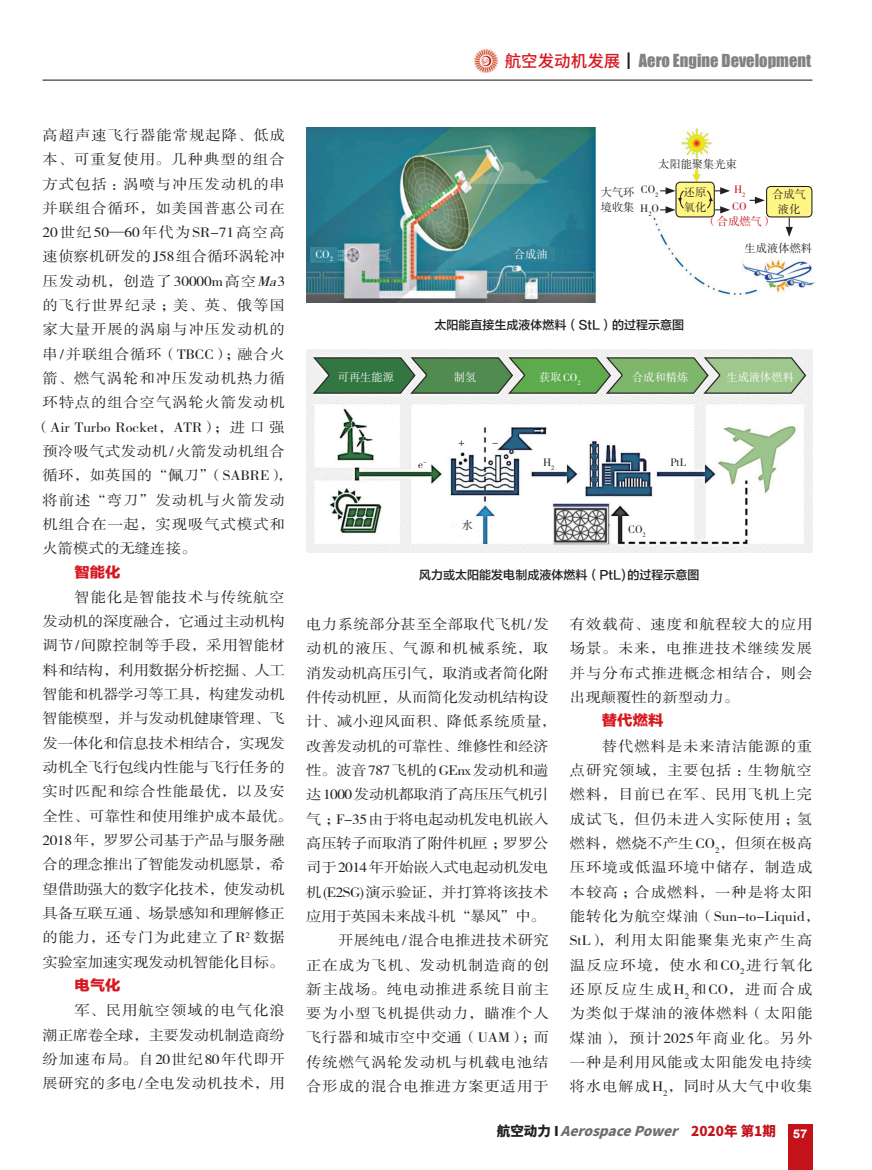
<style>
.page{position:relative;width:872px;height:1170px;background:#fff}
.page>*{position:absolute;margin:0;border:0;box-sizing:border-box;transform-origin:0 0}
.t1{font:16.5px "Impact";color:#808285}
.t2{font:14.25px/24.3px "FZSSJW GB1 0";letter-spacing:.06em;color:#231f20;scale:1.08 1}
.t3{font:14.25px/24.3px "FZSSJW GB1 0";letter-spacing:-.015em;color:#231f20;scale:1.08 1}
.t4{font:14.25px/24.3px "FZSSJW GB1 0";letter-spacing:.03em;color:#231f20;text-align:justify;scale:1.08 1}
.t5{font:14.25px "FZSSJW GB1 0";letter-spacing:.055em;color:#231f20;scale:1.08 1}
.t6{font:14.25px "FZSSJW GB1 0";letter-spacing:-.03em;color:#231f20;scale:1.08 1}
.t7{font:14.25px "FZSSJW GB1 0";letter-spacing:.065em;color:#231f20;scale:1.08 1}
.t8{font:14.25px "FZSSJW GB1 0";color:#231f20;scale:1.08 1}
.t9{font:14.25px "FZSSJW GB1 0";letter-spacing:.09em;color:#231f20;scale:1.08 1}
.t10{font:14.25px "FZSSJW GB1 0";letter-spacing:-.02em;color:#231f20;scale:1.08 1}
.t11{font:14.25px "FZSSJW GB1 0";letter-spacing:-.005em;color:#231f20;scale:1.08 1}
.t12{font:14.25px "FZSSJW GB1 0";letter-spacing:-.025em;color:#231f20;scale:1.08 1}
.t13{font:14.25px "FZSSJW GB1 0";letter-spacing:.01em;color:#231f20;scale:1.08 1}
.t14{font:14.25px "FZSSJW GB1 0";letter-spacing:.07em;color:#231f20;scale:1.08 1}
.t15{font:14.25px "FZLTTHJW GB1 0";color:#d7171f;scale:1.08 1}
.t16{font:italic 800 13.5px "Source Han Sans CN";color:#6c6d70}
.t17{font:12px "FZLTZHJW GB1 0";color:#231f20}
.t18{font:11.25px/15px "FZSSJW GB1 0";color:#231f20}
.t19{font:11.25px "FZSSJW GB1 0";color:#fff}
.t20{font:11.25px/15px "FZSSJW GB1 0";color:#c4121a;text-align:center}
.s1{font-family:"Source Han Sans CN";font-weight:500;color:#d7171f}
.s2{font-family:"Source Han Sans CN";font-weight:500;color:#231f20}
.s3{font-style:italic}
.s4{font-style:normal;color:#231f20}
.s5{font-style:normal;color:#c4121a}
</style>
<div class="page">
<div style="left:787px;top:1124px;width:25px;height:45px;background:#c4121a"></div>
<img style="left:473px;top:49px;width:25px;height:24px">
<hr style="left:43px;top:80px;width:769px;height:1px;background:#231f20">
<img style="left:306px;top:128px;width:509px;height:174px">
<div style="left:766px;top:186px;width:46px;height:31px;background:#fff685;border-radius:4px"></div>
<div style="left:766px;top:186px;width:46px;height:31px;border:1px solid #231f20;border-radius:4px"></div>
<div style="left:676px;top:182px;width:38px;height:35px;background:#fff685;border-radius:4px"></div>
<div style="left:675px;top:182px;width:40px;height:35px;border:1px solid #231f20;border-radius:4px"></div>
<svg style="left:749px;top:197px;width:16px;height:7px"></svg>
<svg style="left:785px;top:217px;width:8px;height:20px"></svg>
<svg style="left:660px;top:187px;width:24px;height:26px"></svg>
<svg style="left:707px;top:187px;width:23px;height:26px"></svg>
<img style="left:306px;top:349px;width:506px;height:203px">
<p class="t1" style="left:505px;top:48px;width:308px"><span class="s1">航空发动机发展</span><span class="s2">┃</span>Aero Engine Development</p>
<p class="t2" style="left:43px;top:124px;width:226px">高超声速飞行器能常规起降、低成</p>
<p class="t2" style="left:43px;top:148px;width:226px">本、可重复使用。几种典型的组合</p>
<p class="t2" style="left:43px;top:172px;width:226px">方式包括：涡喷与冲压发动机的串</p>
<p class="t2" style="left:43px;top:196px;width:226px">并联组合循环，如美国普惠公司在</p>
<p class="t9" style="left:43px;top:225px;width:226px">20世纪50—60年代为SR-71高空高</p>
<p class="t13" style="left:43px;top:249px;width:226px">速侦察机研发的 J58 组合循环涡轮冲</p>
<p class="t7" style="left:43px;top:273px;width:226px">压发动机，创造了30000m高空<span class="s3">Ma</span>3</p>
<p class="t14" style="left:43px;top:298px;width:226px">的飞行世界纪录；美、英、俄等国</p>
<p class="t5" style="left:43px;top:322px;width:226px">家大量开展的涡扇与冲压发动机的</p>
<p class="t4" style="left:43px;top:342px;width:226px">串/并联组合循环（TBCC）；融合火</p>
<p class="t2" style="left:43px;top:367px;width:226px">箭、燃气涡轮和冲压发动机热力循</p>
<p class="t5" style="left:43px;top:395px;width:226px">环特点的组合空气涡轮火箭发动机</p>
<p class="t8" style="left:35px;top:419px;width:233px">（Air Turbo Rocket，ATR）；进口强</p>
<p class="t4" style="left:43px;top:439px;width:226px">预冷吸气式发动机/火箭发动机组合</p>
<p class="t4" style="left:43px;top:464px;width:233px">循环，如英国的“佩刀”（SABRE），</p>
<p class="t2" style="left:43px;top:488px;width:226px">将前述“弯刀”发动机与火箭发动</p>
<p class="t2" style="left:43px;top:512px;width:226px">机组合在一起，实现吸气式模式和</p>
<p class="t8" style="left:43px;top:541px;width:144px">火箭模式的无缝连接。</p>
<p class="t15" style="left:74px;top:564px;width:44px">智能化</p>
<p class="t3" style="left:43px;top:585px;width:233px;text-indent:32px">智能化是智能技术与传统航空发动机的深度融合，它通过主动机构调节/间隙控制等手段，采用智能材料和结构，利用数据分析挖掘、人工智能和机器学习等工具，构建发动机智能模型，并与发动机健康管理、飞发一体化和信息技术相结合，实现发动机全飞行包线内性能与飞行任务的实时匹配和综合性能最优，以及安全性、可靠性和使用维护成本最优。<br>2018年，罗罗公司基于产品与服务融合的理念推出了智能发动机愿景，希望借助强大的数字化技术，使发动机具备互联互通、场景感知和理解修正的能力，还专门为此建立了R<sup>2</sup> 数据实验室加速实现发动机智能化目标。</p>
<p class="t15" style="left:74px;top:977px;width:44px">电气化</p>
<p class="t4" style="left:43px;top:998px;width:226px;text-indent:32px">军、民用航空领域的电气化浪潮正席卷全球，主要发动机制造商纷纷加速布局。自20世纪80年代即开展研究的多电/全电发动机技术，用</p>
<p class="t18" style="left:658px;top:157px;width:80px">太阳能聚集光束</p>
<p class="t19" style="left:315px;top:248px;width:19px">CO<sub>2</sub></p>
<p class="t19" style="left:514px;top:248px;width:35px">合成油</p>
<p class="t18" style="left:641px;top:182px;width:19px">CO<sub>2</sub></p>
<p class="t20" style="left:734px;top:182px;width:13px">H<sub>2</sub></p>
<p class="t18" style="left:601px;top:185px;width:35px">大气环境收集</p>
<p class="t18" style="left:684px;top:185px;width:24px">还原氧化</p>
<p class="t18" style="left:772px;top:187px;width:35px;text-align:center">合成气液化</p>
<p class="t20" style="left:705px;top:199px;width:69px">CO<br>（合成燃气）</p>
<p class="t18" style="left:640px;top:202px;width:20px">H<sub>2</sub>O</p>
<p class="t18" style="left:744px;top:241px;width:69px">生成液体燃料</p>
<p class="t17" style="left:434px;top:318px;width:251px">太阳能直接生成液体燃料（StL）的过程示意图</p>
<p class="t19" style="left:338px;top:371px;width:58px">可再生能源</p>
<p class="t19" style="left:454px;top:371px;width:24px">制氢</p>
<p class="t19" style="left:539px;top:371px;width:43px">获取 CO<sub>2</sub></p>
<p class="t19" style="left:632px;top:371px;width:58px">合成和精炼</p>
<p class="t19" style="left:726px;top:371px;width:69px">生成液体燃料</p>
<p class="t18" style="left:458px;top:435px;width:8px">+</p>
<p class="t18" style="left:492px;top:435px;width:8px">-</p>
<p class="t18" style="left:543px;top:455px;width:13px">H<sub>2</sub></p>
<p class="t18" style="left:418px;top:457px;width:10px">e<sup>-</sup></p>
<p class="t18" style="left:670px;top:455px;width:17px">PtL</p>
<p class="t18" style="left:462px;top:518px;width:13px">水</p>
<p class="t18" style="left:628px;top:522px;width:19px">CO<sub>2</sub></p>
<p class="t17" style="left:419px;top:568px;width:282px">风力或太阳能发电制成液体燃料（PtL)的过程示意图</p>
<p class="t4" style="left:306px;top:613px;width:226px">电力系统部分甚至全部取代飞机/发</p>
<p class="t7" style="left:306px;top:641px;width:226px">动机的液压、气源和机械系统，取</p>
<p class="t3" style="left:306px;top:661px;width:226px">消发动机高压引气，取消或者简化附</p>
<p class="t3" style="left:306px;top:685px;width:226px">件传动机匣，从而简化发动机结构设</p>
<p class="t4" style="left:306px;top:710px;width:233px">计、减小迎风面积、降低系统质量，</p>
<p class="t3" style="left:306px;top:734px;width:226px">改善发动机的可靠性、维修性和经济</p>
<p class="t10" style="left:306px;top:762px;width:226px">性。波音787飞机的GEnx发动机和遄</p>
<p class="t6" style="left:306px;top:787px;width:226px">达1000发动机都取消了高压压气机引</p>
<p class="t12" style="left:306px;top:811px;width:226px">气；F-35由于将电起动机发电机嵌入</p>
<p class="t3" style="left:306px;top:831px;width:226px">高压转子而取消了附件机匣；罗罗公</p>
<p class="t6" style="left:306px;top:859px;width:226px">司于2014年开始嵌入式电起动机发电</p>
<p class="t11" style="left:306px;top:884px;width:226px">机(E2SG)演示验证，并打算将该技术</p>
<p class="t6" style="left:306px;top:908px;width:223px">应用于英国未来战斗机“暴风”中。</p>
<p class="t4" style="left:338px;top:928px;width:196px">开展纯电/混合电推进技术研究</p>
<p class="t2" style="left:306px;top:953px;width:226px">正在成为飞机、发动机制造商的创</p>
<p class="t2" style="left:306px;top:977px;width:226px">新主战场。纯电动推进系统目前主</p>
<p class="t2" style="left:306px;top:1001px;width:226px">要为小型飞机提供动力，瞄准个人</p>
<p class="t4" style="left:306px;top:1026px;width:226px">飞行器和城市空中交通（UAM）；而</p>
<p class="t5" style="left:306px;top:1054px;width:226px">传统燃气涡轮发动机与机载电池结</p>
<p class="t5" style="left:306px;top:1078px;width:226px">合形成的混合电推进方案更适用于</p>
<p class="t4" style="left:570px;top:612px;width:226px">有效载荷、速度和航程较大的应用场景。未来，电推进技术继续发展并与分布式推进概念相结合，则会出现颠覆性的新型动力。</p>
<p class="t15" style="left:602px;top:713px;width:59px">替代燃料</p>
<p class="t2" style="left:570px;top:734px;width:233px;text-indent:32px">替代燃料是未来清洁能源的重点研究领域，主要包括：生物航空燃料，目前已在军、民用飞机上完成试飞，但仍未进入实际使用；氢燃料，燃烧不产生 CO<sub>2</sub>，但须在极高压环境或低温环境中储存，制造成本较高；合成燃料，一种是将太阳能转化为航空煤油（Sun-to-Liquid，<br>StL），利用太阳能聚集光束产生高温反应环境，使水和CO<sub>2</sub>进行氧化还原反应生成H<sub>2</sub>和CO，进而合成为类似于煤油的液体燃料（太阳能煤油），预计2025年商业化。另外一种是利用风能或太阳能发电持续将水电解成H<sub>2</sub>，同时从大气中收集</p>
<p class="t16" style="left:497px;top:1123px;width:312px"><span class="s4">航空动力 I</span> AerospacePower <span class="s5">2 0 2 0 年 第 1 期</span> <sub>5</sub> <sub>7</sub></p>
</div>
